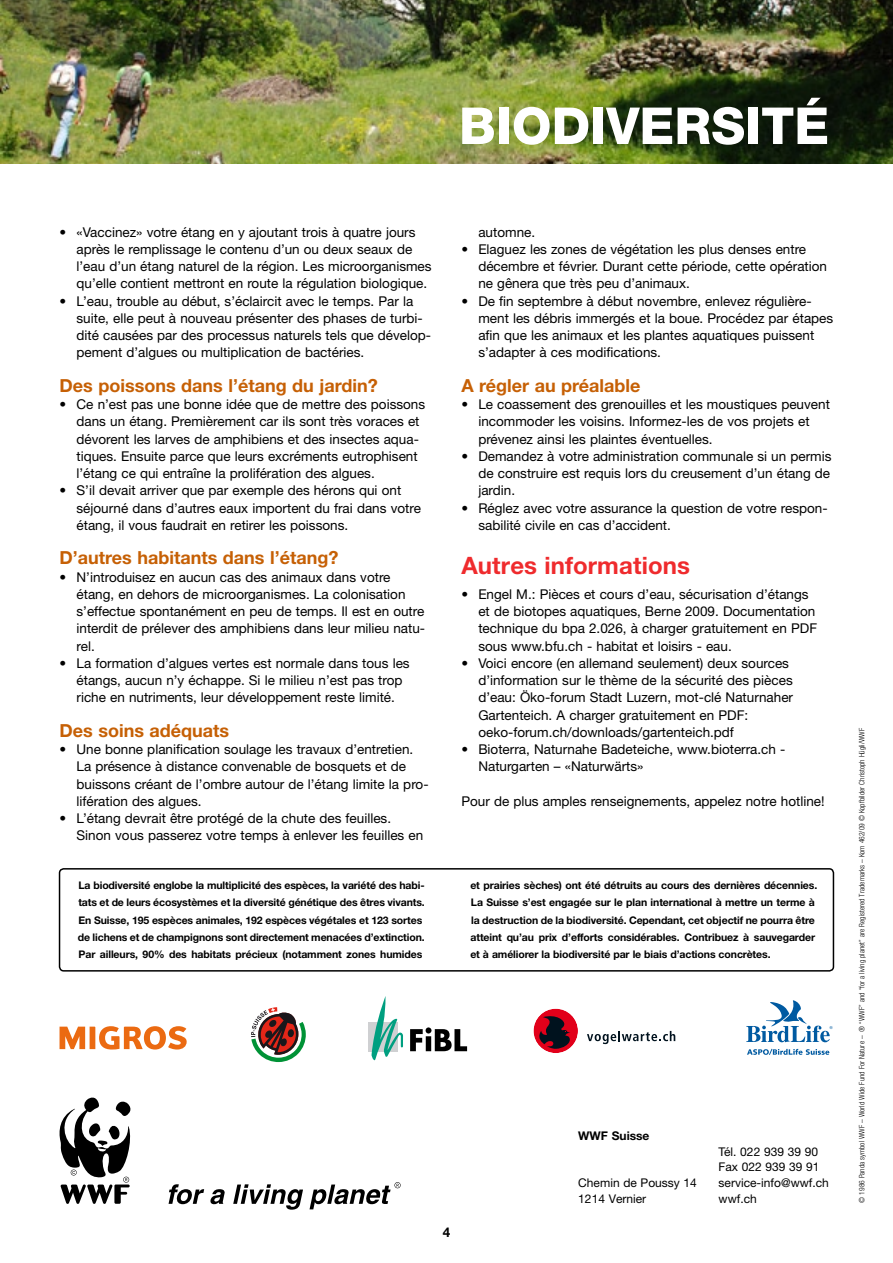
<style>
.page{position:relative;width:893px;height:1263px;background:#fff}
.page>*{position:absolute;margin:0;border:0;box-sizing:border-box;transform-origin:0 0}
.t1{font:800 51px "Helvetica Neue LT Std";color:#fff}
.t2{font:700 24px "Helvetica Neue LT Std";letter-spacing:.005em;color:#ef2b2d}
.t3{font:700 18px "Helvetica Neue LT Std";color:#c66005}
.t4{font:13.5px/17.2px "Helvetica Neue LT Std";color:#000}
.t5{font:700 13.5px "Helvetica Neue LT Std";color:#000}
.t6{font:12px/15.8px "Helvetica Neue LT Std";color:#000}
.t7{font:700 12px "Helvetica Neue LT Std";color:#000}
.t8{font:700 10.5px/17.2px "Helvetica Neue LT Std";letter-spacing:-.01em;color:#000}
.t9{font:300 condensed 7.5px "Helvetica Neue LT Std";color:#000}
</style>
<div class="page">
<img style="left:0;top:0;width:893px;height:164px">
<div style="left:59px;top:868px;width:775px;height:103px;border:2px solid #000;border-radius:4px"></div>
<svg style="left:169px;top:1184px;width:35px;height:20px"></svg>
<svg style="left:210px;top:1189px;width:15px;height:15px"></svg>
<svg style="left:233px;top:1184px;width:70px;height:26px"></svg>
<svg style="left:310px;top:1182px;width:91px;height:27px"></svg>
<svg style="left:60px;top:1097px;width:71px;height:107px"></svg>
<svg style="left:60px;top:1026px;width:127px;height:23px"></svg>
<svg style="left:251px;top:1007px;width:55px;height:55px"></svg>
<div style="left:369px;top:1022px;width:29px;height:29px;background:#cfd0d2"></div>
<svg style="left:371px;top:996px;width:32px;height:64px"></svg>
<svg style="left:410px;top:1027px;width:57px;height:24px"></svg>
<svg style="left:746px;top:1000px;width:87px;height:42px"></svg>
<svg style="left:747px;top:1049px;width:82px;height:6px"></svg>
<svg style="left:587px;top:1031px;width:88px;height:13px"></svg>
<div style="left:533px;top:1009px;width:45px;height:44px;background:#e2001a;border-radius:50%"></div>
<svg style="left:539px;top:1013px;width:31px;height:36px"></svg>
<h1 class="t1" style="left:459px;top:95px;width:372px">BIODIVERSITÉ</h1>
<p class="t4" style="left:77px;top:223px;width:357px;text-indent:-17px">• «Vaccinez» votre étang en y ajoutant trois à quatre jours après le remplissage le contenu d’un ou deux seaux de l’eau d’un étang naturel de la région. Les microorganismes qu’elle contient mettront en route la régulation biologique.</p>
<p class="t4" style="left:77px;top:292px;width:356px;text-indent:-17px">• L’eau, trouble au début, s’éclaircit avec le temps. Par la suite, elle peut à nouveau présenter des phases de turbi&shy;dité causées par des processus naturels tels que dévelop&shy;pement d’algues ou multiplication de bactéries.</p>
<h3 class="t3" style="left:60px;top:374px;width:320px">Des poissons dans l’étang du jardin?</h3>
<p class="t4" style="left:77px;top:395px;width:350px;text-indent:-17px">• Ce n’est pas une bonne idée que de mettre des poissons dans un étang. Premièrement car ils sont très voraces et dévorent les larves de amphibiens et des insectes aqua&shy;tiques. Ensuite parce que leurs excréments eutrophisent l’étang ce qui entraîne la prolifération des algues.</p>
<p class="t4" style="left:77px;top:482px;width:346px;text-indent:-17px">• S’il devait arriver que par exemple des hérons qui ont séjourné dans d’autres eaux importent du frai dans votre étang, il vous faudrait en retirer les poissons.</p>
<h3 class="t3" style="left:60px;top:547px;width:280px">D’autres habitants dans l’étang?</h3>
<p class="t4" style="left:77px;top:568px;width:350px;text-indent:-17px">• N’introduisez en aucun cas des animaux dans votre étang, en dehors de microorganismes. La colonisation s’effectue spontanément en peu de temps. Il est en outre interdit de prélever des amphibiens dans leur milieu natu&shy;rel.</p>
<p class="t4" style="left:77px;top:654px;width:335px;text-indent:-17px">• La formation d’algues vertes est normale dans tous les étangs, aucun n’y échappe. Si le milieu n’est pas trop riche en nutriments, leur développement reste limité.</p>
<h3 class="t3" style="left:60px;top:719px;width:171px">Des soins adéquats</h3>
<p class="t4" style="left:77px;top:740px;width:354px;text-indent:-17px">• Une bonne planification soulage les travaux d’entretien.<br>La présence à distance convenable de bosquets et de buissons créant de l’ombre autour de l’étang limite la pro&shy;lifération des algues.</p>
<p class="t4" style="left:77px;top:809px;width:348px;text-indent:-17px">• L’étang devrait être protégé de la chute des feuilles.<br>Sinon vous passerez votre temps à enlever les feuilles en</p>
<p class="t4" style="left:478px;top:223px;width:58px">automne.</p>
<p class="t4" style="left:478px;top:240px;width:350px;text-indent:-17px">• Elaguez les zones de végétation les plus denses entre décembre et février. Durant cette période, cette opération ne gênera que très peu d’animaux.</p>
<p class="t4" style="left:478px;top:292px;width:356px;text-indent:-17px">• De fin septembre à début novembre, enlevez régulière&shy;ment les débris immergés et la boue. Procédez par étapes afin que les animaux et les plantes aquatiques puissent s’adapter à ces modifications.</p>
<h3 class="t3" style="left:461px;top:374px;width:181px">A régler au préalable</h3>
<p class="t4" style="left:478px;top:395px;width:353px;text-indent:-17px">• Le coassement des grenouilles et les moustiques peuvent incommoder les voisins. Informez-les de vos projets et prévenez ainsi les plaintes éventuelles.</p>
<p class="t4" style="left:478px;top:447px;width:355px;text-align:justify;text-indent:-17px">• Demandez à votre administration communale si un permis de construire est requis lors du creusement d’un étang de jardin.</p>
<p class="t4" style="left:478px;top:499px;width:351px;text-indent:-17px">• Réglez avec votre assurance la question de votre respon&shy;sabilité civile en cas d’accident.</p>
<h2 class="t2" style="left:461px;top:551px;width:230px">Autres informations</h2>
<p class="t4" style="left:478px;top:585px;width:340px;text-indent:-17px">• Engel M.: Pièces et cours d’eau, sécurisation d’étangs et de biotopes aquatiques, Berne 2009. Documentation technique du bpa 2.026, à charger gratuitement en PDF sous www.bfu.ch - habitat et loisirs - eau.</p>
<p class="t4" style="left:478px;top:654px;width:316px;text-indent:-17px">• Voici encore (en allemand seulement) deux sources d’information sur le thème de la sécurité des pièces d’eau: Öko-forum Stadt Luzern, mot-clé Naturnaher Gartenteich. A charger gratuitement en PDF: oeko-forum.ch/downloads/gartenteich.pdf</p>
<p class="t4" style="left:478px;top:740px;width:308px;text-indent:-17px">• Bioterra, Naturnahe Badeteiche, www.bioterra.ch -<br>Naturgarten – «Naturwärts»</p>
<p class="t4" style="left:461px;top:792px;width:365px">Pour de plus amples renseignements, appelez notre hotline!</p>
<p class="t8" style="left:78px;top:876px;width:348px">La biodiversité englobe la multiplicité des espèces, la variété des habi&shy;tats et de leurs écosystèmes et la diversité génétique des êtres vivants.<br>En Suisse, 195 espèces animales, 192 espèces végétales et 123 sortes de lichens et de champignons sont directement menacées d’extinction.<br>Par ailleurs, 90% des habitats précieux (notamment zones humides</p>
<p class="t8" style="left:470px;top:876px;width:348px">et prairies sèches) ont été détruits au cours des dernières décennies.<br>La Suisse s’est engagée sur le plan international à mettre un terme à la destruction de la biodiversité. Cependant, cet objectif ne pourra être atteint qu’au prix d’efforts considérables. Contribuez à sauvegarder et à améliorer la biodiversité par le biais d’actions concrètes.</p>
<p class="t5" style="left:443px;top:1224px;width:9px">4</p>
<p class="t7" style="left:578px;top:1128px;width:73px">WWF Suisse</p>
<p class="t6" style="left:578px;top:1175px;width:120px">Chemin de Poussy 14<br>1214 Vernier</p>
<p class="t6" style="left:719px;top:1143px;width:112px">Tél. 022 939 39 90<br>Fax 022 939 39 91 service-info@wwf.ch wwf.ch</p>
<p class="t9" style="left:857px;top:1203px;width:476px;rotate:-90deg">© 1986 Panda symbol WWF – World Wide Fund For Nature – ® “WWF” and “for a living planet” are Registered Trademarks – Kom 462/09 © Kopfbilder Christoph Hügli/WWF</p>
</div>
